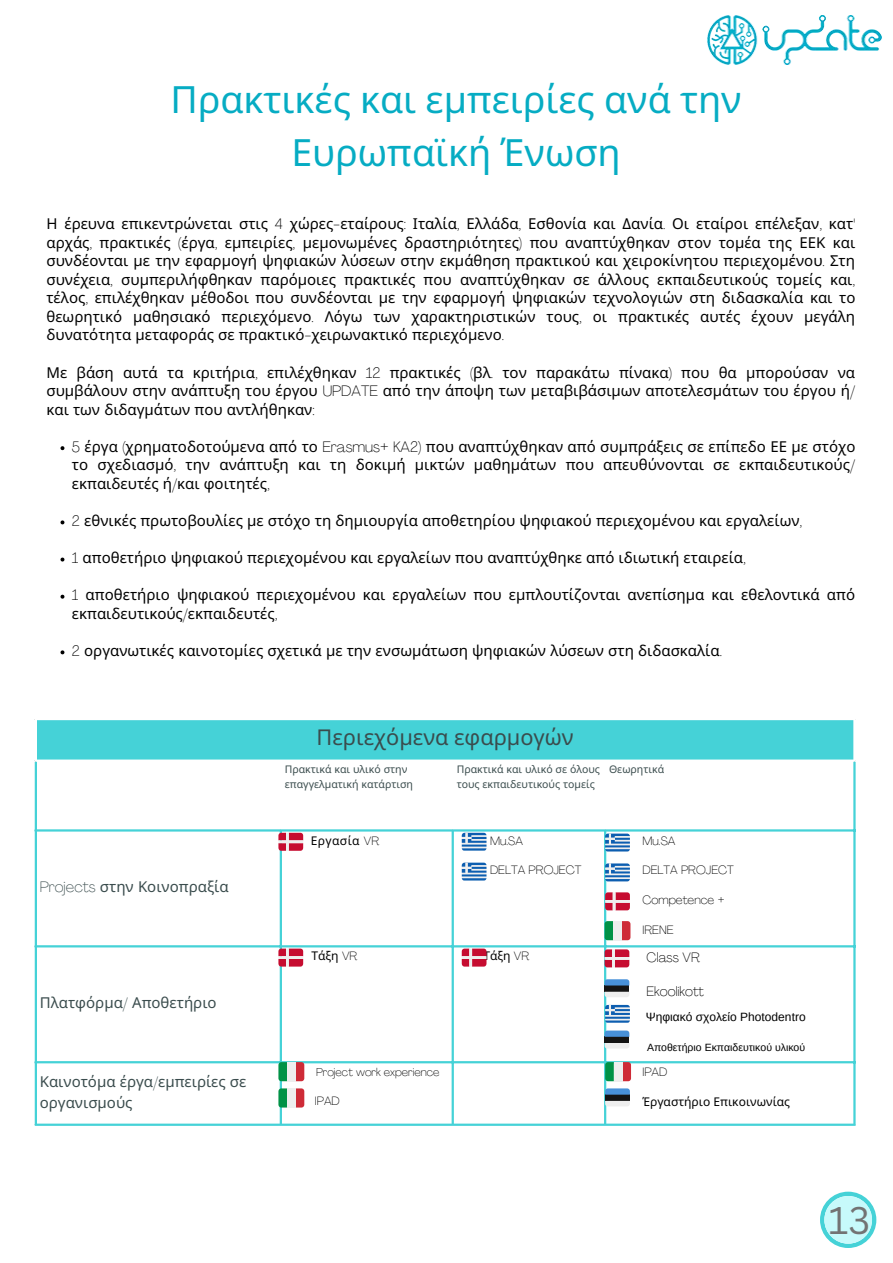
<style>
.page{position:relative;width:893px;height:1263px;background:#fff}
.page>*{position:absolute;margin:0;border:0;box-sizing:border-box;transform-origin:0 0}
.t1{font:37.5px/52.3px "Noto Sans";color:#06acc3;text-align:center}
.t2{font:37.5px "Canva Sans";color:#737373}
.t3{font:21.75px "Noto Sans";color:#3a4c4d}
.t4{font:15px/18.6px "Noto Sans";color:#000;text-align:justify}
.t5{font:15px/20.9px "Noto Sans";color:#3a4c4d}
.t6{font:100 13.5px "Agrandir";color:#000}
.t7{font:100 12px "Agrandir";color:#000}
.t8{font:12px "Noto Sans";color:#000}
.t9{font:12px "Arimo";color:#000}
.t10{font:12px "Noto Sans";letter-spacing:.03em;color:#000}
.t11{font:100 11.25px "Agrandir";color:#000}
.t12{font:10.5px/14.6px "Noto Sans";color:#3a4c4d}
.t13{font:10.5px "Arimo";color:#000}
.s1{font-family:"Agrandir";font-weight:100}
</style>
<div class="page">
<img style="left:707px;top:15px;width:175px;height:50px">
<div style="left:36px;top:719px;width:818px;height:42px;background:#45d2d7"></div>
<hr style="left:35px;top:720px;width:2px;height:39px;background:#fff">
<hr style="left:853px;top:720px;width:2px;height:39px;background:#fff">
<hr style="left:35px;top:718px;width:820px;height:2px;background:#fff">
<hr style="left:35px;top:759px;width:820px;height:3px;background:#fff">
<hr style="left:35px;top:762px;width:2px;height:361px;background:#45d2d7">
<hr style="left:280px;top:831px;width:2px;height:292px;background:#45d2d7">
<hr style="left:451px;top:831px;width:3px;height:292px;background:#45d2d7">
<hr style="left:604px;top:831px;width:2px;height:292px;background:#45d2d7">
<hr style="left:853px;top:762px;width:2px;height:361px;background:#45d2d7">
<hr style="left:35px;top:829px;width:820px;height:2px;background:#45d2d7">
<hr style="left:35px;top:945px;width:820px;height:2px;background:#45d2d7">
<hr style="left:35px;top:1061px;width:820px;height:2px;background:#45d2d7">
<hr style="left:35px;top:1123px;width:820px;height:3px;background:#45d2d7">
<svg style="left:278px;top:833px;width:25px;height:18px"></svg>
<svg style="left:278px;top:948px;width:25px;height:18px"></svg>
<svg style="left:462px;top:948px;width:24px;height:18px"></svg>
<svg style="left:604px;top:949px;width:25px;height:18px"></svg>
<svg style="left:462px;top:833px;width:24px;height:18px"></svg>
<svg style="left:462px;top:863px;width:24px;height:18px"></svg>
<svg style="left:605px;top:833px;width:25px;height:19px"></svg>
<svg style="left:605px;top:863px;width:25px;height:19px"></svg>
<svg style="left:605px;top:892px;width:25px;height:18px"></svg>
<svg style="left:622px;top:921px;width:8px;height:19px"></svg>
<svg style="left:604px;top:921px;width:9px;height:19px"></svg>
<div style="left:613px;top:921px;width:9px;height:19px;background:#eee"></div>
<svg style="left:296px;top:1062px;width:8px;height:19px"></svg>
<svg style="left:278px;top:1062px;width:9px;height:19px"></svg>
<div style="left:287px;top:1062px;width:9px;height:19px;background:#eee"></div>
<svg style="left:296px;top:1088px;width:8px;height:19px"></svg>
<svg style="left:278px;top:1088px;width:9px;height:19px"></svg>
<div style="left:287px;top:1088px;width:9px;height:19px;background:#eee"></div>
<svg style="left:622px;top:1062px;width:9px;height:19px"></svg>
<svg style="left:605px;top:1062px;width:9px;height:19px"></svg>
<div style="left:614px;top:1062px;width:8px;height:19px;background:#eee"></div>
<div style="left:605px;top:1095px;width:25px;height:6px;background:#141414"></div>
<svg style="left:605px;top:1088px;width:25px;height:7px"></svg>
<svg style="left:605px;top:1101px;width:25px;height:5px"></svg>
<svg style="left:61px;top:446px;width:3px;height:4px"></svg>
<svg style="left:61px;top:520px;width:3px;height:4px"></svg>
<svg style="left:61px;top:595px;width:3px;height:4px"></svg>
<svg style="left:61px;top:650px;width:3px;height:4px"></svg>
<div style="left:604px;top:985px;width:25px;height:7px;background:#141414"></div>
<svg style="left:604px;top:979px;width:25px;height:6px"></svg>
<svg style="left:604px;top:992px;width:25px;height:5px"></svg>
<div style="left:604px;top:1037px;width:25px;height:6px;background:#141414"></div>
<svg style="left:604px;top:1030px;width:25px;height:7px"></svg>
<svg style="left:604px;top:1043px;width:25px;height:5px"></svg>
<svg style="left:605px;top:1005px;width:25px;height:18px"></svg>
<svg style="left:820px;top:1191px;width:56px;height:57px"></svg>
<div style="left:824px;top:1196px;width:48px;height:47px;background:#c7fafb;border-radius:50%"></div>
<h1 class="t1" style="left:170px;top:73px;width:573px">Πρακτικές και εμπειρίες ανά την<br>Ευρωπαϊκή Ένωση</h1>
<p class="t4" style="left:46px;top:214px;width:810px">Η έρευνα επικεντρώνεται στις <span class="s1">4</span> χώρες<span class="s1">-</span>εταίρους<span class="s1">:</span> Ιταλία<span class="s1">,</span> Ελλάδα<span class="s1">,</span> Εσθονία και Δανία<span class="s1">.</span> Οι εταίροι επέλεξαν<span class="s1">,</span> κατ<span class="s1">' </span>αρχάς<span class="s1">,</span> πρακτικές <span class="s1">(</span>έργα<span class="s1">,</span> εμπειρίες<span class="s1">,</span> μεμονωμένες δραστηριότητες<span class="s1">)</span> που αναπτύχθηκαν στον τομέα της ΕΕΚ και συνδέονται με την εφαρμογή ψηφιακών λύσεων στην εκμάθηση πρακτικού και χειροκίνητου περιεχομένου<span class="s1">.</span> Στη συνέχεια<span class="s1">,</span> συμπεριλήφθηκαν παρόμοιες πρακτικές που αναπτύχθηκαν σε άλλους εκπαιδευτικούς τομείς και<span class="s1">, </span>τέλος<span class="s1">,</span> επιλέχθηκαν μέθοδοι που συνδέονται με την εφαρμογή ψηφιακών τεχνολογιών στη διδασκαλία και το θεωρητικό μαθησιακό περιεχόμενο<span class="s1">.</span> Λόγω των χαρακτηριστικών τους<span class="s1">,</span> οι πρακτικές αυτές έχουν μεγάλη δυνατότητα μεταφοράς σε πρακτικό<span class="s1">-</span>χειρωνακτικό περιεχόμενο<span class="s1">.</span></p>
<p class="t4" style="left:46px;top:362px;width:810px">Με βάση αυτά τα κριτήρια<span class="s1">,</span> επιλέχθηκαν <span class="s1">12</span> πρακτικές <span class="s1">(</span>βλ<span class="s1">.</span> τον παρακάτω πίνακα<span class="s1">)</span> που θα μπορούσαν να συμβάλουν στην ανάπτυξη του έργου <span class="s1">UPDATE</span> από την άποψη των μεταβιβάσιμων αποτελεσμάτων του έργου ή<span class="s1">/ </span>και των διδαγμάτων που αντλήθηκαν<span class="s1">:</span></p>
<p class="t4" style="left:72px;top:437px;width:785px"><span class="s1">5</span> έργα <span class="s1">(</span>χρηματοδοτούμενα από το <span class="s1">Erasmus+ KA2)</span> που αναπτύχθηκαν από συμπράξεις σε επίπεδο ΕΕ με στόχο το σχεδιασμό<span class="s1">,</span> την ανάπτυξη και τη δοκιμή μικτών μαθημάτων που απευθύνονται σε εκπαιδευτικούς<span class="s1">/ </span>εκπαιδευτές ή<span class="s1">/</span>και φοιτητές<span class="s1">,</span></p>
<p class="t4" style="left:72px;top:511px;width:732px"><span class="s1">2</span> εθνικές πρωτοβουλίες με στόχο τη δημιουργία αποθετηρίου ψηφιακού περιεχομένου και εργαλείων<span class="s1">,</span></p>
<p class="t4" style="left:72px;top:548px;width:675px"><span class="s1">1</span> αποθετήριο ψηφιακού περιεχομένου και εργαλείων που αναπτύχθηκε από ιδιωτική εταιρεία<span class="s1">,</span></p>
<p class="t4" style="left:72px;top:585px;width:784px"><span class="s1">1</span> αποθετήριο ψηφιακού περιεχομένου και εργαλείων που εμπλουτίζονται ανεπίσημα και εθελοντικά από εκπαιδευτικούς<span class="s1">/</span>εκπαιδευτές<span class="s1">,</span></p>
<p class="t4" style="left:72px;top:641px;width:651px"><span class="s1">2</span> οργανωτικές καινοτομίες σχετικά με την ενσωμάτωση ψηφιακών λύσεων στη διδασκαλία<span class="s1">.</span></p>
<p class="t5" style="left:40px;top:876px;width:190px"><span class="s1">Projects</span> στην Κοινοπραξία</p>
<p class="t5" style="left:40px;top:992px;width:178px">Πλατφόρμα<span class="s1">/</span> Αποθετήριο</p>
<p class="t5" style="left:40px;top:1071px;width:208px">Καινοτόμα έργα<span class="s1">/</span>εμπειρίες σε οργανισμούς</p>
<h2 class="t3" style="left:316px;top:722px;width:259px">Περιεχόμενα εφαρμογών</h2>
<p class="t12" style="left:285px;top:762px;width:130px">Πρακτικά και υλικό στην επαγγελματική κατάρτιση</p>
<p class="t12" style="left:457px;top:762px;width:145px">Πρακτικά και υλικό σε όλους τους εκπαιδευτικούς τομείς</p>
<p class="t12" style="left:609px;top:762px;width:57px">Θεωρητικά</p>
<p class="t10" style="left:311px;top:832px;width:70px">Εργασία <span class="s1">VR</span></p>
<p class="t7" style="left:490px;top:835px;width:34px">Mu.SA</p>
<p class="t7" style="left:490px;top:865px;width:93px">DELTA PROJECT</p>
<p class="t7" style="left:642px;top:835px;width:34px">Mu.SA</p>
<p class="t7" style="left:642px;top:865px;width:93px">DELTA PROJECT</p>
<p class="t7" style="left:642px;top:895px;width:84px">Competence +</p>
<p class="t7" style="left:642px;top:925px;width:33px">IRENE</p>
<p class="t8" style="left:311px;top:947px;width:47px">Τάξη <span class="s1">VR</span></p>
<p class="t8" style="left:483px;top:947px;width:47px">Τάξη <span class="s1">VR</span></p>
<p class="t6" style="left:646px;top:952px;width:55px">Class VR</p>
<p class="t6" style="left:646px;top:985px;width:59px">Ekoolikott</p>
<p class="t9" style="left:646px;top:1010px;width:161px">Ψηφιακό σχολείο Photodentro</p>
<p class="t13" style="left:647px;top:1041px;width:160px">Αποθετήριο Εκπαιδευτικού υλικού</p>
<p class="t11" style="left:316px;top:1067px;width:125px">Project work experience</p>
<p class="t7" style="left:315px;top:1096px;width:26px">IPAD</p>
<p class="t7" style="left:642px;top:1067px;width:26px">IPAD</p>
<p class="t8" style="left:642px;top:1093px;width:149px">Έργαστήριο Επικοινωνίας</p>
<h1 class="t2" style="left:828px;top:1194px;width:43px">13</h1>
</div>
